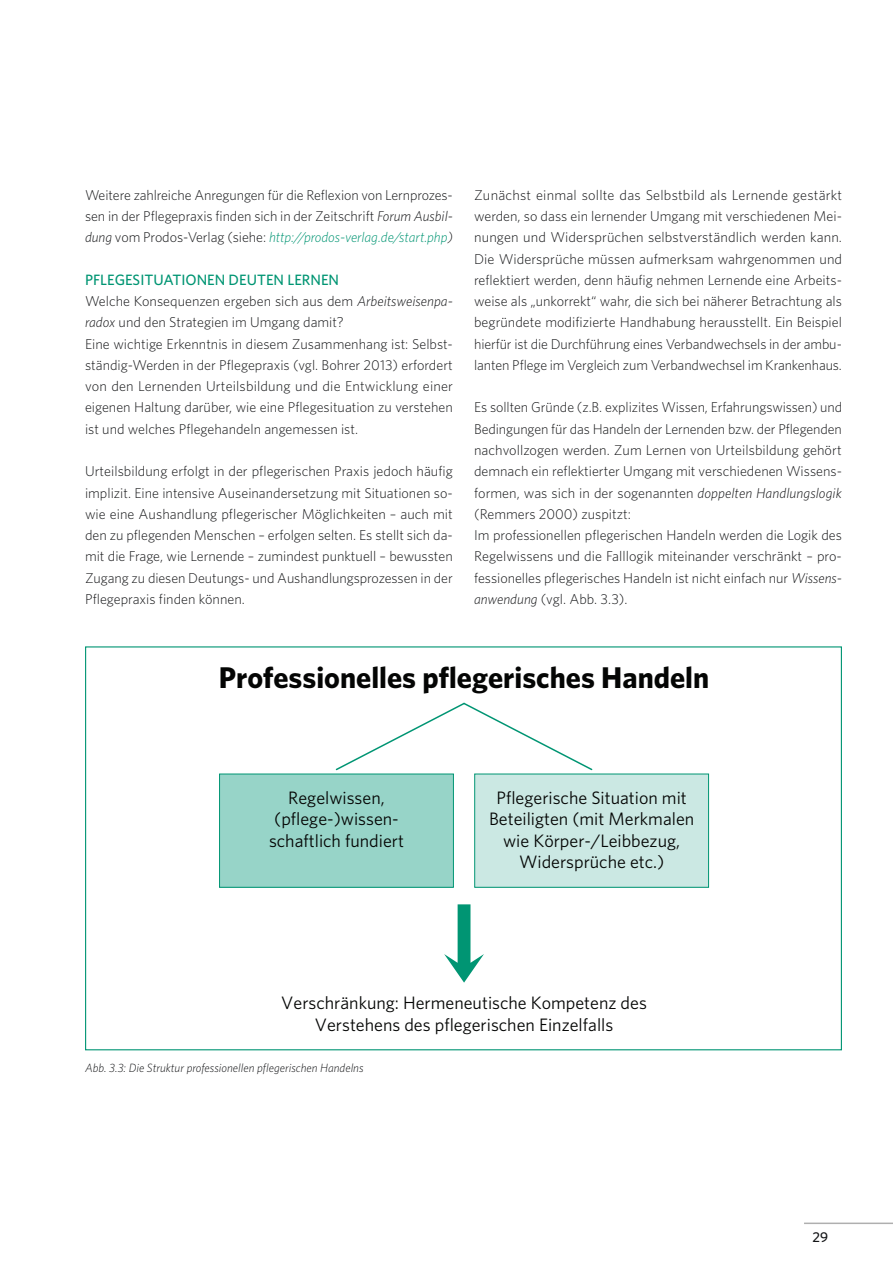
<style>
.page{position:relative;width:893px;height:1263px;background:#fff}
.page>*{position:absolute;margin:0;border:0;box-sizing:border-box;transform-origin:0 0}
.t1{font:700 30px "Whitney";color:#040504}
.t2{font:18px/21.6px "Whitney";color:#040504;text-align:center}
.t3{font:500 15px "Whitney";color:#009573}
.t4{font:300 14.25px/21.3px "Whitney";color:#141517;text-align:justify}
.t5{font:500 14.25px "Whitney";color:#141517}
.t6{font:italic 300 12px "Whitney";color:#141517}
.s1{font-style:italic}
.s2{font-style:italic;color:#009573}
</style>
<div class="page">
<hr style="left:804px;top:1222px;width:89px;height:2px;background:#afafaf">
<svg style="left:219px;top:773px;width:490px;height:115px;background:#aedcd3"></svg>
<svg style="left:335px;top:702px;width:258px;height:69px"></svg>
<svg style="left:444px;top:904px;width:40px;height:79px"></svg>
<p class="t4" style="left:85px;top:185px;width:369px">Weitere zahlreiche Anregungen für die Reflexion von Lernprozes&shy;sen in der Pflegepraxis finden sich in der Zeitschrift <span class="s1">Forum Ausbil&shy;dung</span> vom Prodos-Verlag (siehe: <span class="s2">http://prodos-verlag.de/start.php</span><span class="s1">)</span></p>
<p class="t3" style="left:85px;top:274px;width:256px">PFLEGESITUATIONEN DEUTEN LERNEN</p>
<p class="t4" style="left:85px;top:292px;width:369px;text-align:left">Welche Konsequenzen ergeben sich aus dem <span class="s1">Arbeitsweisenpa&shy;radox</span> und den Strategien im Umgang damit?<br>Eine wichtige Erkenntnis in diesem Zusammenhang ist: Selbst&shy;ständig-Werden in der Pflegepraxis (vgl. Bohrer 2013) erfordert von den Lernenden Urteilsbildung und die Entwicklung einer eigenen Haltung darüber, wie eine Pflegesituation zu verstehen ist und welches Pflegehandeln angemessen ist.</p>
<p class="t4" style="left:85px;top:462px;width:369px">Urteilsbildung erfolgt in der pflegerischen Praxis jedoch häufig implizit. Eine intensive Auseinandersetzung mit Situationen so&shy;wie eine Aushandlung pflegerischer Möglichkeiten – auch mit den zu pflegenden Menschen – erfolgen selten. Es stellt sich da&shy;mit die Frage, wie Lernende – zumindest punktuell – bewussten Zugang zu diesen Deutungs- und Aushandlungsprozessen in der Pflegepraxis finden können.</p>
<p class="t4" style="left:474px;top:185px;width:369px">Zunächst einmal sollte das Selbstbild als Lernende gestärkt werden, so dass ein lernender Umgang mit verschiedenen Mei&shy;nungen und Widersprüchen selbstverständlich werden kann.<br>Die Widersprüche müssen aufmerksam wahrgenommen und reflektiert werden, denn häufig nehmen Lernende eine Arbeits&shy;weise als „unkorrekt“ wahr, die sich bei näherer Betrachtung als begründete modifizierte Handhabung herausstellt. Ein Beispiel hierfür ist die Durchführung eines Verbandwechsels in der ambu&shy;lanten Pflege im Vergleich zum Verbandwechsel im Krankenhaus.</p>
<p class="t4" style="left:474px;top:398px;width:370px;text-align:left">Es sollten Gründe (z.B. explizites Wissen, Erfahrungswissen) und Bedingungen für das Handeln der Lernenden bzw. der Pflegenden nachvollzogen werden. Zum Lernen von Urteilsbildung gehört demnach ein reflektierter Umgang mit verschiedenen Wissens&shy;formen, was sich in der sogenannten <span class="s1">doppelten Handlungslogik </span>(Remmers 2000) zuspitzt:<br>Im professionellen pflegerischen Handeln werden die Logik des Regelwissens und die Falllogik miteinander verschränkt – pro&shy;fessionelles pflegerisches Handeln ist nicht einfach nur <span class="s1">Wissens&shy;anwendung</span> (vgl. Abb. 3.3).</p>
<h1 class="t1" style="left:219px;top:666px;width:492px">Professionelles pflegerisches Handeln</h1>
<p class="t2" style="left:269px;top:788px;width:136px">Regelwissen, (pflege-)wissen&shy;schaftlich fundiert</p>
<p class="t2" style="left:489px;top:788px;width:207px">Pflegerische Situation mit<br>Beteiligten (mit Merkmalen wie Körper-/Leibbezug,<br>Widersprüche etc.)</p>
<p class="t2" style="left:281px;top:993px;width:367px">Verschränkung: Hermeneutische Kompetenz des<br>Verstehens des pflegerischen Einzelfalls</p>
<p class="t6" style="left:85px;top:1063px;width:280px">Abb. 3.3: Die Struktur professionellen pflegerischen Handelns</p>
<p class="t5" style="left:812px;top:1231px;width:17px">29</p>
</div>
